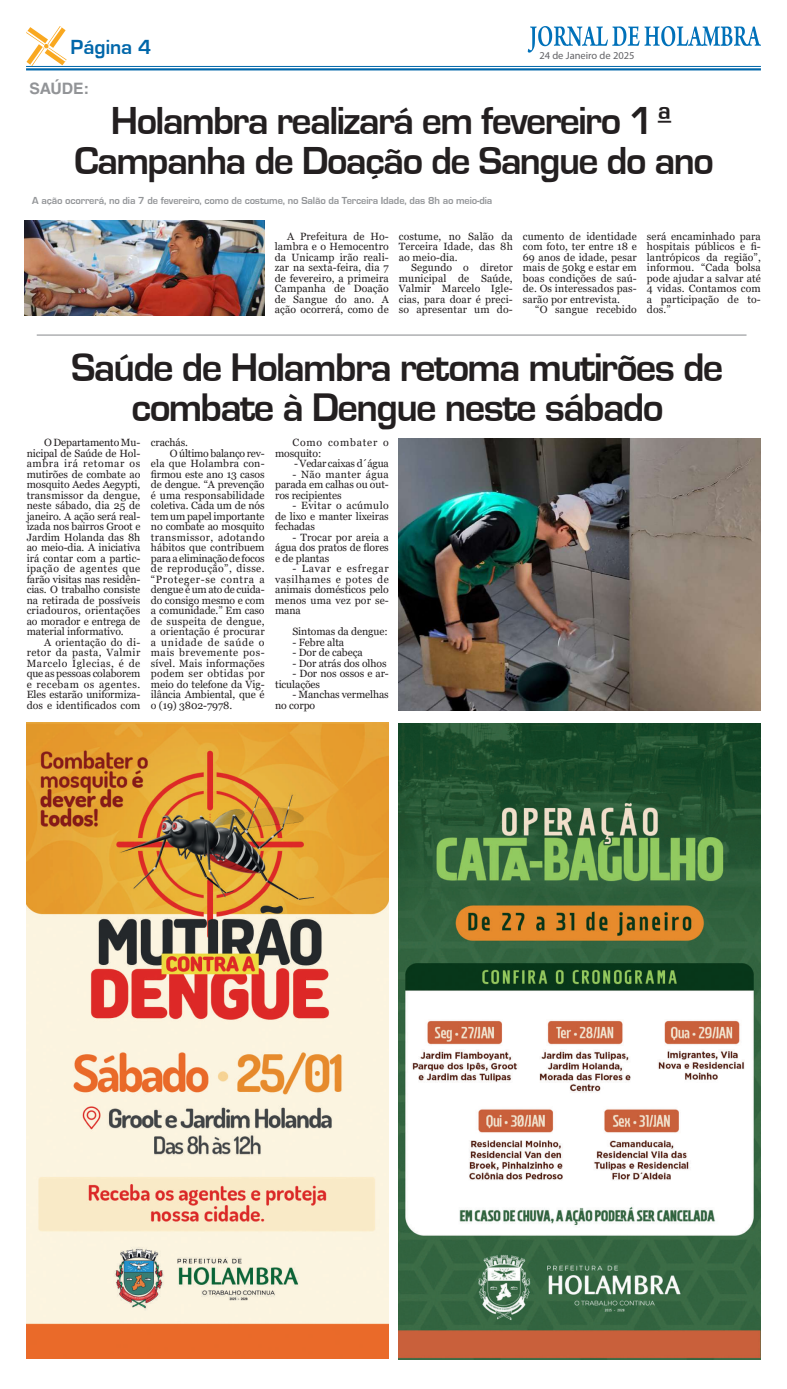
<style>
.page{position:relative;width:787px;height:1389px;background:#fff}
.page>*{position:absolute;margin:0;border:0;box-sizing:border-box;transform-origin:0 0}
.t1{font:41.12px/39.4px "Eurose";letter-spacing:-.04em;color:#231f20;text-align:center}
.t2{font:40.25px/40.2px "Eurose";letter-spacing:-.04em;color:#231f20;text-align:center}
.t3{font:21.09px "Eurose";color:#0067aa}
.t4{font:700 15.75px "Helvetica LT Std";letter-spacing:-.005em;color:#929497}
.t5{font:10.5px/10.5px "Georgia";letter-spacing:.005em;color:#231f20;text-align:justify}
.t6{font:10.5px "Eurose";letter-spacing:-.01em;color:#939598}
.t7{font:10.5px "Georgia";letter-spacing:-.02em;color:#231f20}
.t8{font:10.5px "Georgia";letter-spacing:.04em;color:#231f20}
.t9{font:10.5px/10.5px "Georgia";letter-spacing:.075em;color:#231f20}
.t10{font:10.5px "Georgia";letter-spacing:.06em;color:#231f20}
.t11{font:10.5px "Georgia";letter-spacing:.025em;color:#231f20}
.t12{font:10.5px "Georgia";letter-spacing:.045em;color:#231f20}
.t13{font:10.5px "Georgia";letter-spacing:.03em;color:#231f20}
.t14{font:10.5px "Myriad Pro";color:#636366}
.t15{font:10.5px "Georgia";letter-spacing:.055em;color:#231f20}
</style>
<div class="page">
<hr style="left:26px;top:66px;width:734px;height:1px;background:#0067aa">
<hr style="left:26px;top:68px;width:734px;height:2px;background:#0067aa">
<svg style="left:26px;top:26px;width:41px;height:40px"></svg>
<svg style="left:527px;top:26px;width:233px;height:27px"></svg>
<hr style="left:37px;top:335px;width:709px;height:1px;background:#86888b">
<img style="left:25px;top:221px;width:239px;height:94px">
<img style="left:26px;top:722px;width:362px;height:637px">
<img style="left:398px;top:723px;width:362px;height:636px">
<img style="left:398px;top:438px;width:362px;height:272px">
<h3 class="t3" style="left:71px;top:36px;width:82px">Página 4</h3>
<p class="t14" style="left:539px;top:49px;width:97px">24 de Janeiro de 2025</p>
<h3 class="t4" style="left:30px;top:79px;width:61px">SAÚDE:</h3>
<h2 class="t2" style="left:74px;top:100px;width:641px">Holambra realizará em fevereiro 1ª<br>Campanha de Doação de Sangue do ano</h2>
<p class="t6" style="left:32px;top:195px;width:461px">A ação ocorrerá, no dia 7 de fevereiro, como de costume, no Salão da Terceira Idade, das 8h ao meio-dia</p>
<p class="t5" style="left:275px;top:231px;width:115px;text-indent:12px">A Prefeitura de Ho&shy;lambra e o Hemocentro da Unicamp irão reali&shy;zar na sexta-feira, dia 7 de fevereiro, a primeira Campanha de Doação de Sangue do ano. A ação ocorrerá, como de</p>
<p class="t5" style="left:398px;top:231px;width:115px">costume, no Salão da Terceira Idade, das 8h ao meio-dia.</p>
<p class="t5" style="left:398px;top:262px;width:115px;text-indent:12px">Segundo o diretor municipal de Saúde, Valmir Marcelo Igle&shy;cias, para doar é preci&shy;so apresentar um do-</p>
<p class="t5" style="left:522px;top:231px;width:115px">cumento de identidade com foto, ter entre 18 e 69 anos de idade, pesar mais de 50kg e estar em boas condições de saú&shy;de. Os interessados pas&shy;sarão por entrevista.</p>
<p class="t5" style="left:535px;top:304px;width:103px">“O sangue recebido</p>
<p class="t5" style="left:646px;top:231px;width:115px">será encaminhado para hospitais públicos e fi&shy;lantrópicos da região”, informou. “Cada bolsa pode ajudar a salvar até 4 vidas. Contamos com a participação de to&shy;dos.”</p>
<h1 class="t1" style="left:71px;top:348px;width:653px">Saúde de Holambra retoma mutirões de combate à Dengue neste sábado</h1>
<p class="t5" style="left:27px;top:438px;width:115px;text-indent:17px">O Departamento Mu&shy;nicipal de Saúde de Hol&shy;ambra irá retomar os mutirões de combate ao mosquito Aedes Aegypti, transmissor da dengue, neste sábado, dia 25 de janeiro. A ação será real&shy;izada nos bairros Groot e Jardim Holanda das 8h ao meio-dia. A iniciativa irá contar com a partic&shy;ipação de agentes que farão visitas nas residên&shy;cias. O trabalho consiste na retirada de possíveis criadouros, orientações ao morador e entrega de material informativo.</p>
<p class="t5" style="left:27px;top:637px;width:115px;text-indent:17px">A orientação do di&shy;retor da pasta, Valmir Marcelo Iglecias, é de que as pessoas colaborem e recebam os agentes.<br>Eles estarão uniformiza&shy;dos e identificados com</p>
<p class="t5" style="left:151px;top:438px;width:39px">crachás.</p>
<p class="t7" style="left:170px;top:447px;width:96px">O último balanço rev-</p>
<p class="t5" style="left:151px;top:459px;width:115px">ela que Holambra con-</p>
<p class="t5" style="left:151px;top:469px;width:115px">firmou este ano 13 casos</p>
<p class="t5" style="left:151px;top:480px;width:115px">de dengue. “A prevenção</p>
<p class="t5" style="left:151px;top:490px;width:115px">é uma responsabilidade</p>
<p class="t5" style="left:151px;top:501px;width:115px">coletiva. Cada um de nós</p>
<p class="t5" style="left:151px;top:511px;width:115px">tem um papel importante</p>
<p class="t5" style="left:151px;top:522px;width:115px">no combate ao mosquito</p>
<p class="t8" style="left:151px;top:531px;width:115px">transmissor, adotando</p>
<p class="t5" style="left:151px;top:543px;width:115px">hábitos que contribuem</p>
<p class="t7" style="left:151px;top:552px;width:115px">para a eliminação de focos</p>
<p class="t8" style="left:151px;top:562px;width:115px">de reprodução”, disse.</p>
<p class="t10" style="left:151px;top:573px;width:115px">“Proteger-se contra a</p>
<p class="t7" style="left:151px;top:583px;width:115px">dengue é um ato de cuida-</p>
<p class="t5" style="left:151px;top:595px;width:115px">do consigo mesmo e com</p>
<p class="t5" style="left:151px;top:606px;width:115px">a comunidade.” Em caso</p>
<p class="t11" style="left:151px;top:615px;width:115px">de suspeita de dengue,</p>
<p class="t5" style="left:151px;top:627px;width:115px">a orientação é procurar</p>
<p class="t15" style="left:151px;top:636px;width:115px">a unidade de saúde o</p>
<p class="t12" style="left:151px;top:646px;width:115px">mais brevemente pos-</p>
<p class="t5" style="left:151px;top:658px;width:115px">sível. Mais informações</p>
<p class="t13" style="left:151px;top:667px;width:115px">podem ser obtidas por</p>
<p class="t5" style="left:151px;top:679px;width:115px">meio do telefone da Vig-</p>
<p class="t5" style="left:151px;top:690px;width:115px">ilância Ambiental, que é</p>
<p class="t5" style="left:151px;top:700px;width:83px">o (19) 3802-7978.</p>
<p class="t9" style="left:275px;top:438px;width:115px;text-indent:17px">Como combater o mosquito:</p>
<p class="t7" style="left:294px;top:457px;width:96px">- Vedar caixas d´água</p>
<p class="t5" style="left:275px;top:469px;width:115px;text-indent:17px">- Não manter água parada em calhas ou out&shy;ros recipientes</p>
<p class="t5" style="left:275px;top:501px;width:115px;text-indent:17px">- Evitar o acúmulo de lixo e manter lixeiras fechadas</p>
<p class="t5" style="left:275px;top:532px;width:115px;text-indent:17px">- Trocar por areia a água dos pratos de flores e de plantas</p>
<p class="t5" style="left:275px;top:564px;width:115px;text-indent:17px">- Lavar e esfregar vasilhames e potes de animais domésticos pelo menos uma vez por se&shy;mana</p>
<p class="t5" style="left:292px;top:627px;width:97px">Sintomas da dengue:</p>
<p class="t5" style="left:292px;top:637px;width:53px">- Febre alta</p>
<p class="t5" style="left:292px;top:648px;width:72px">- Dor de cabeça</p>
<p class="t5" style="left:292px;top:658px;width:96px">- Dor atrás dos olhos</p>
<p class="t5" style="left:275px;top:669px;width:115px;text-indent:17px">- Dor nos ossos e ar&shy;ticulações</p>
<p class="t5" style="left:275px;top:690px;width:115px;text-indent:17px">- Manchas vermelhas no corpo</p>
</div>
